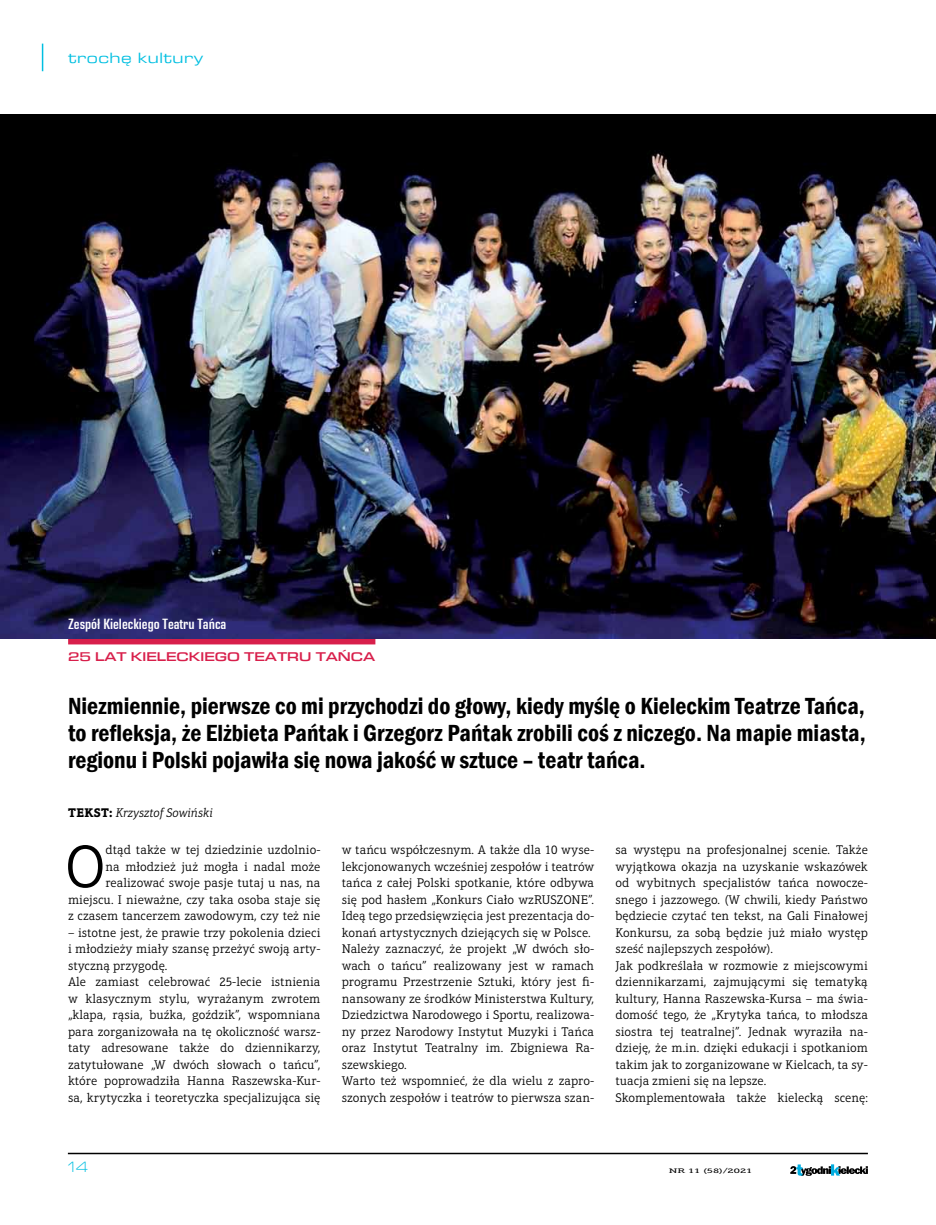
<style>
.page{position:relative;width:936px;height:1225px;background:#fff}
.page>*{position:absolute;margin:0;border:0;box-sizing:border-box;transform-origin:0 0}
.t1{font:300 61.35px "Aptifer Slab LTW04";color:#000}
.t2{font:600 condensed 24px/27px "Franklin Gothic";color:#000;text-align:justify}
.t3{font:600 condensed 15px "Eurostile Next W02";color:#fff}
.t4{font:expanded 15px "Eurostile Next W02";letter-spacing:.03em;color:#00bfe1}
.t5{font:300 expanded 15px "Eurostile Next W02";color:#00bfe1}
.t6{font:300 12.75px/16.5px "Aptifer Slab LTW04";color:#000}
.t7{font:600 expanded 12.75px "Eurostile Next W02";color:#d81f4b}
.t8{font:italic 300 12.75px "Aptifer Slab LTW04";color:#000}
.t9{font:6.75px "Aptifer Slab LTW04";color:#000;scale:1.79 1}
.s1{font-weight:700;font-style:normal}
</style>
<div class="page">
<svg style="left:42px;top:44px;width:1px;height:27px"></svg>
<hr style="left:68px;top:1152px;width:799px;height:2px;background:#000">
<svg style="left:790px;top:1164px;width:77px;height:11px"></svg>
<div style="left:68px;top:638px;width:307px;height:6px;background:#d81f4b"></div>
<img style="left:0;top:115px;width:935px;height:524px">
<p class="t4" style="left:68px;top:50px;width:136px">trochę kultury</p>
<p class="t3" style="left:68px;top:615px;width:160px">Zespół Kieleckiego Teatru Tańca</p>
<p class="t7" style="left:68px;top:650px;width:309px">25 LAT KIELECKIEGO TEATRU TAŃCA</p>
<p class="t2" style="left:68px;top:692px;width:799px">Niezmiennie, pierwsze co mi przychodzi do głowy, kiedy myślę o Kieleckim Teatrze Tańca, to refleksja, że Elżbieta Pańtak i Grzegorz Pańtak zrobili coś z niczego. Na mapie miasta, regionu i Polski pojawiła się nowa jakość w sztuce – teatr tańca.</p>
<p class="t8" style="left:68px;top:805px;width:146px"><span class="s1">Tekst:</span> Krzysztof Sowiński</p>
<h1 class="t1" style="left:65px;top:832px;width:42px">O</h1>
<p class="t6" style="left:68px;top:841px;width:254px;text-align:right">dtąd także w tej dziedzinie uzdolnio-<br>na młodzież już mogła i nadal może realizować swoje pasje tutaj u nas, na miejscu. I nieważne, czy taka osoba staje się z czasem tancerzem zawodowym, czy też nie</p>
<p class="t6" style="left:68px;top:924px;width:254px">– istotne jest, że prawie trzy pokolenia dzieci i młodzieży miały szansę przeżyć swoją arty&shy;styczną przygodę.<br>Ale zamiast celebrować 25-lecie istnienia w klasycznym stylu, wyrażanym zwrotem „klapa, rąsia, buźka, goździk”, wspomniana para zorganizowała na tę okoliczność warsz&shy;taty adresowane także do dziennikarzy, zatytułowane „W dwóch słowach o tańcu”, które poprowadziła Hanna Raszewska-Kur&shy;sa, krytyczka i teoretyczka specjalizująca się</p>
<p class="t6" style="left:342px;top:841px;width:254px">w tańcu współczesnym. A także dla 10 wyse&shy;lekcjonowanych wcześniej zespołów i teatrów tańca z całej Polski spotkanie, które odbywa się pod hasłem „Konkurs Ciało wzRUSZONE”.<br>Ideą tego przedsięwzięcia jest prezentacja do&shy;konań artystycznych dziejących się w Polsce.<br>Należy zaznaczyć, że projekt „W dwóch sło&shy;wach o tańcu” realizowany jest w ramach programu Przestrzenie Sztuki, który jest fi&shy;nansowany ze środków Ministerstwa Kultury, Dziedzictwa Narodowego i Sportu, realizowa&shy;ny przez Narodowy Instytut Muzyki i Tańca oraz Instytut Teatralny im. Zbigniewa Ra&shy;szewskiego.<br>Warto też wspomnieć, że dla wielu z zapro&shy;szonych zespołów i teatrów to pierwsza szan-</p>
<p class="t6" style="left:615px;top:841px;width:254px">sa występu na profesjonalnej scenie. Także wyjątkowa okazja na uzyskanie wskazówek od wybitnych specjalistów tańca nowocze&shy;snego i jazzowego. (W chwili, kiedy Państwo będziecie czytać ten tekst, na Gali Finałowej Konkursu, za sobą będzie już miało występ sześć najlepszych zespołów).<br>Jak podkreślała w rozmowie z miejscowymi dziennikarzami, zajmującymi się tematyką kultury, Hanna Raszewska-Kursa – ma świa&shy;domość tego, że „Krytyka tańca, to młodsza siostra tej teatralnej”. Jednak wyraziła na&shy;dzieję, że m.in. dzięki edukacji i spotkaniom takim jak to zorganizowane w Kielcach, ta sy&shy;tuacja zmieni się na lepsze.<br>Skomplementowała także kielecką scenę:</p>
<p class="t5" style="left:68px;top:1158px;width:22px">14</p>
<p class="t9" style="left:668px;top:1166px;width:48px">NR 11 (58)/2021</p>
</div>
